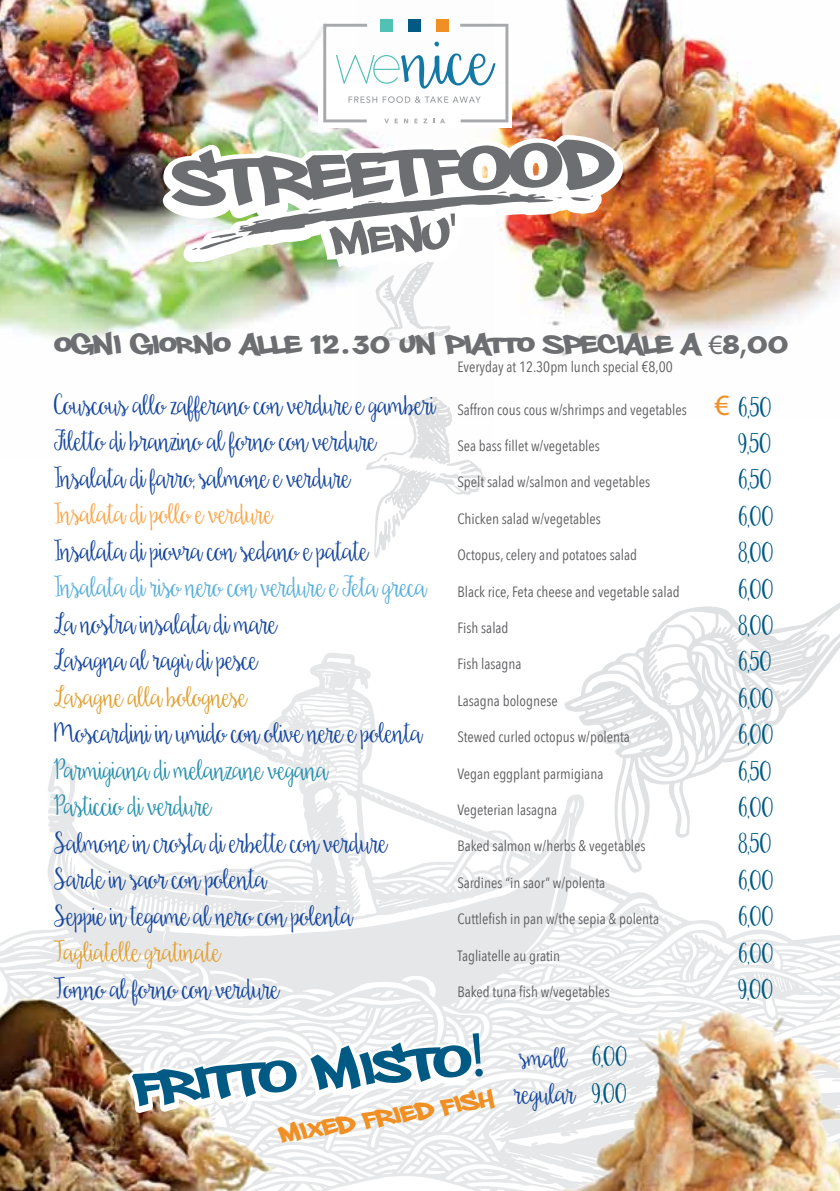
<style>
.page{position:relative;width:840px;height:1191px;background:#fff}
.page>*{position:absolute;margin:0;border:0;box-sizing:border-box;transform-origin:0 0}
.t1{font:36px "Philly Sans";color:#6d6e71}
.t2{font:32px "Philly Sans";color:#f09024}
.t3{font:28.8px/36.4px "Daydreamer";letter-spacing:-.075em;color:#16479e;scale:.89 1}
.t4{font:28.8px/36.4px "Daydreamer";letter-spacing:-.075em;color:#2891ae;scale:.89 1}
.t5{font:28.8px "Daydreamer";letter-spacing:-.075em;color:#e2a134;scale:.89 1}
.t6{font:28.8px "Daydreamer";letter-spacing:-.075em;color:#5ab0dc;scale:.89 1}
.t7{font:28.8px "Daydreamer";letter-spacing:-.075em;color:#faa548;scale:.89 1}
.t8{font:28.2px/36.4px "Daydreamer";color:#005a84;text-align:justify;scale:.93 1}
.t9{font:15px "Avenir Next Condensed";color:#5d5d60}
.s1{font-family:"Myriad Pro";font-size:28px}
.s2{font-family:"Myriad Pro"}
.s3{font-family:"Myriad Pro";font-size:29.6px;color:#f09024}
</style>
<div class="page">
<svg style="left:366px;top:459px;width:120px;height:99px"></svg>
<svg style="left:0;top:653px;width:839px;height:538px"></svg>
<svg style="left:564px;top:603px;width:275px;height:270px"></svg>
<img style="left:0;top:999px;width:272px;height:192px">
<img style="left:493px;top:0;width:346px;height:357px">
<img style="left:0;top:0;width:493px;height:459px">
<img style="left:163px;top:135px;width:460px;height:210px">
<svg style="left:127px;top:1033px;width:355px;height:80px"></svg>
<img style="left:527px;top:1000px;width:312px;height:191px">
<div style="left:318px;top:84px;width:193px;height:44px;background:#fff"></div>
<svg style="left:323px;top:24px;width:185px;height:99px"></svg>
<div style="left:380px;top:19px;width:12px;height:12px;background:#51c1b4"></div>
<div style="left:408px;top:19px;width:12px;height:12px;background:#005a84"></div>
<div style="left:436px;top:19px;width:12px;height:12px;background:#f09024"></div>
<h1 class="t1" style="left:55px;top:328px;width:734px">ogni giorno alle 12.30 un piatto speciale a <span class="s1">€</span>8<span class="s2">,</span>00</h1>
<h3 class="t3" style="left:54px;top:387px;width:431px">Couscous allo zafferano con verdure e gamberi<br>Filetto di branzino al forno con verdure</h3>
<p class="t9" style="left:457px;top:354px;width:217px">Everyday at 12.30pm lunch special €8,00</p>
<p class="t9" style="left:457px;top:396px;width:273px">Saffron cous cous w/shrimps and vegetables <span class="s3">€</span></p>
<p class="t9" style="left:457px;top:433px;width:144px">Sea bass fillet w/vegetables</p>
<p class="t9" style="left:457px;top:469px;width:194px">Spelt salad w/salmon and vegetables</p>
<p class="t9" style="left:457px;top:505px;width:145px">Chicken salad w/vegetables</p>
<p class="t9" style="left:457px;top:542px;width:181px">Octopus, celery and potatoes salad</p>
<p class="t9" style="left:457px;top:578px;width:223px">Black rice, Feta cheese and vegetable salad</p>
<p class="t9" style="left:457px;top:615px;width:53px">Fish salad</p>
<p class="t9" style="left:457px;top:651px;width:66px">Fish lasagna</p>
<p class="t9" style="left:457px;top:687px;width:102px">Lasagna bolognese</p>
<p class="t9" style="left:457px;top:724px;width:174px">Stewed curled octopus w/polenta</p>
<p class="t9" style="left:457px;top:760px;width:147px">Vegan eggplant parmigiana</p>
<p class="t9" style="left:457px;top:797px;width:101px">Vegeterian lasagna</p>
<p class="t9" style="left:457px;top:833px;width:189px">Baked salmon w/herbs &amp; vegetables</p>
<p class="t9" style="left:457px;top:869px;width:149px">Sardines “in saor” w/polenta</p>
<p class="t9" style="left:457px;top:906px;width:203px">Cuttlefish in pan w/the sepia &amp; polenta</p>
<p class="t9" style="left:457px;top:942px;width:104px">Tagliatelle au gratin</p>
<p class="t9" style="left:457px;top:979px;width:154px">Baked tuna fish w/vegetables</p>
<h3 class="t8" style="left:737px;top:390px;width:40px">6,50<br>9,50<br>6,50<br>6,00<br>8,00<br>6,00<br>8,00<br>6,50<br>6,00<br>6,00<br>6,50<br>6,00<br>8,50<br>6,00<br>6,00<br>6,00<br>9,00</h3>
<h3 class="t3" style="left:54px;top:460px;width:336px">Insalata di farro, salmone e verdure</h3>
<h3 class="t7" style="left:54px;top:498px;width:248px">Insalata di pollo e verdure</h3>
<h3 class="t3" style="left:54px;top:533px;width:356px">Insalata di piovra con sedano e patate</h3>
<h3 class="t6" style="left:54px;top:571px;width:421px">Insalata di riso nero con verdure e Feta greca</h3>
<h3 class="t3" style="left:54px;top:606px;width:253px">La nostra insalata di mare<br>Lasagna al ragù di pesce</h3>
<h3 class="t5" style="left:54px;top:681px;width:220px">Lasagne alla bolognese</h3>
<h3 class="t3" style="left:54px;top:715px;width:416px">Moscardini in umido con olive nere e polenta</h3>
<h3 class="t4" style="left:54px;top:752px;width:310px">Parmigiana di melanzane vegana<br>Pasticcio di verdure</h3>
<h3 class="t3" style="left:54px;top:825px;width:377px">Salmone in crosta di erbette con verdure<br>Sarde in saor con polenta<br>Seppie in tegame al nero con polenta</h3>
<h3 class="t5" style="left:54px;top:936px;width:190px">Tagliatelle gratinate</h3>
<h3 class="t3" style="left:54px;top:971px;width:256px">Tonno al forno con verdure</h3>
<h2 class="t2" style="left:276px;top:1120px;width:220px;rotate:-10deg">mixED FRIED FISH</h2>
<h3 class="t3" style="left:513px;top:1039px;width:72px;line-height:37px">small regular</h3>
<h3 class="t8" style="left:591px;top:1040px;width:39px">6,00<br>9,00</h3>
</div>
